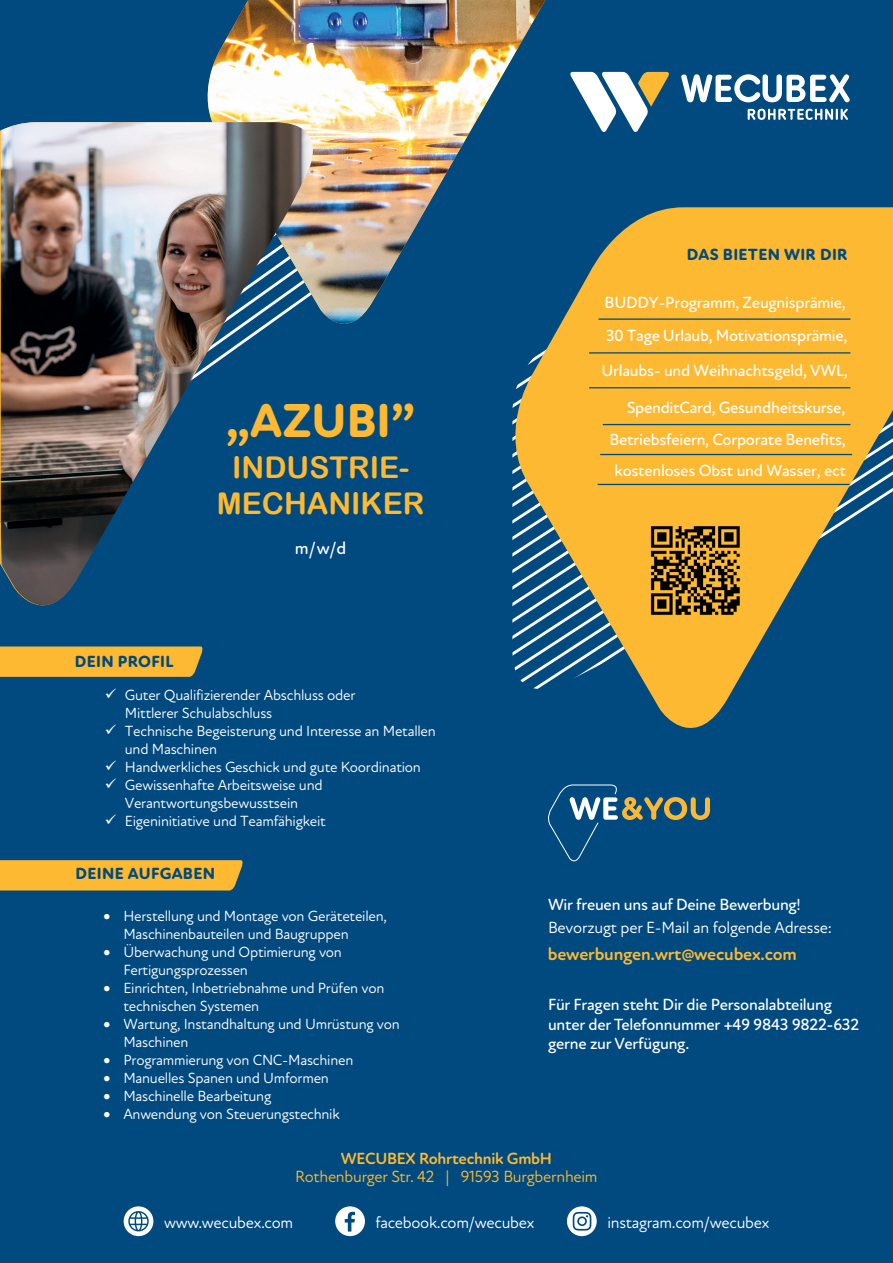
<style>
.page{position:relative;width:893px;height:1263px;background:#004a7f}
.page>*{position:absolute;margin:0;border:0;box-sizing:border-box;transform-origin:0 0}
.t1{font:800 48.6px "New Atten Round";color:#fdb931}
.t2{font:30px/36px "Arial Rounded MT Bold";color:#fdb931;text-align:center}
.t3{font:700 18px "New Atten Round";letter-spacing:-.015em;color:#fdb931}
.t4{font:500 17.7px "New Atten Round";color:#fff}
.t5{font:500 16.5px/19.5px "New Atten Round";letter-spacing:-.015em;color:#fff}
.t6{font:16.5px "New Atten Round";letter-spacing:-.015em;color:#fff}
.t7{font:800 16.5px "New Atten Round";letter-spacing:.02em;color:#004a7f}
.t8{font:16.5px "New Atten Round";letter-spacing:-.015em;color:#fdb931}
.t9{font:700 16.5px "New Atten Round";letter-spacing:-.015em;color:#fdb931}
.t10{font:15px/18px "New Atten Round";letter-spacing:-.015em;color:#fff}
</style>
<div class="page">
<svg style="left:0;top:646px;width:203px;height:31px;background:#f1b434"></svg>
<div style="left:0;top:860px;width:243px;height:30px;background:#fdb931"></div>
<svg style="left:512px;top:207px;width:381px;height:521px;fill:#fdb931"></svg>
<hr style="left:598px;top:318px;width:252px;height:2px;background:#004a7f">
<hr style="left:589px;top:352px;width:261px;height:2px;background:#004a7f">
<hr style="left:589px;top:387px;width:261px;height:1px;background:#004a7f">
<hr style="left:603px;top:424px;width:247px;height:1px;background:#004a7f">
<svg style="left:545px;top:0;width:46px;height:343px"></svg>
<img style="left:207px;top:0;width:338px;height:343px">
<img style="left:0;top:122px;width:336px;height:444px">
<img style="left:1px;top:122px;width:323px;height:484px">
<svg style="left:681px;top:74px;width:169px;height:28px"></svg>
<svg style="left:748px;top:109px;width:100px;height:11px"></svg>
<svg style="left:568px;top:72px;width:101px;height:62px"></svg>
<img style="left:649px;top:523px;width:93px;height:94px">
<div style="left:124px;top:1206px;width:29px;height:30px;background:#fff;border-radius:50%"></div>
<div style="left:335px;top:1206px;width:30px;height:30px;background:#fff;border-radius:50%"></div>
<svg style="left:567px;top:1206px;width:30px;height:30px"></svg>
<svg style="left:128px;top:1211px;width:21px;height:20px"></svg>
<svg style="left:345px;top:1212px;width:10px;height:19px"></svg>
<svg style="left:573px;top:1212px;width:18px;height:18px"></svg>
<svg style="left:548px;top:784px;width:162px;height:78px"></svg>
<hr style="left:600px;top:454px;width:252px;height:1px;background:#004a7f">
<hr style="left:598px;top:484px;width:252px;height:1px;background:#004a7f">
<h1 class="t1" style="left:226px;top:403px;width:190px">„AZUBI”</h1>
<h2 class="t2" style="left:217px;top:449px;width:209px">INDUSTRIE-<br>MECHANIKER</h2>
<p class="t4" style="left:295px;top:538px;width:53px">m/w/d</p>
<p class="t7" style="left:75px;top:655px;width:100px">DEIN PROFIL</p>
<p class="t10" style="left:125px;top:686px;width:232px;text-indent:-20px">✓ Guter Qualifizierender Abschluss oder<br>Mittlerer Schulabschluss</p>
<p class="t10" style="left:125px;top:722px;width:312px;text-indent:-20px">✓ Technische Begeisterung und Interesse an Metallen und Maschinen</p>
<p class="t10" style="left:105px;top:758px;width:317px">✓ Handwerkliches Geschick und gute Koordination</p>
<p class="t10" style="left:105px;top:776px;width:219px;text-align:center">✓ Gewissenhafte Arbeitsweise und<br>Verantwortungsbewusstsein</p>
<p class="t10" style="left:105px;top:812px;width:222px">✓ Eigeninitiative und Teamfähigkeit</p>
<p class="t7" style="left:76px;top:868px;width:141px">DEINE AUFGABEN</p>
<p class="t10" style="left:123px;top:907px;width:265px;text-indent:-20px">• Herstellung und Montage von Geräteteilen,<br>Maschinenbauteilen und Baugruppen</p>
<p class="t10" style="left:123px;top:943px;width:220px;text-indent:-20px">• Überwachung und Optimierung von<br>Fertigungsprozessen</p>
<p class="t10" style="left:123px;top:979px;width:263px;text-indent:-20px">• Einrichten, Inbetriebnahme und Prüfen von technischen Systemen</p>
<p class="t10" style="left:123px;top:1015px;width:278px;text-indent:-20px">• Wartung, Instandhaltung und Umrüstung von<br>Maschinen</p>
<p class="t10" style="left:103px;top:1051px;width:251px">• Programmierung von CNC-Maschinen</p>
<p class="t10" style="left:103px;top:1069px;width:227px">• Manuelles Spanen und Umformen</p>
<p class="t10" style="left:103px;top:1087px;width:169px">• Maschinelle Bearbeitung</p>
<p class="t10" style="left:103px;top:1105px;width:238px">• Anwendung von Steuerungstechnik</p>
<p class="t7" style="left:687px;top:248px;width:162px">DAS BIETEN WIR DIR</p>
<p class="t5" style="left:605px;top:286px;width:244px;line-height:33.2px">BUDDY-Programm, Zeugnisprämie,<br>30 Tage Urlaub, Motivationsprämie,</p>
<p class="t5" style="left:601px;top:361px;width:248px">Urlaubs- und Weihnachtsgeld, VWL,</p>
<p class="t5" style="left:609px;top:391px;width:238px;line-height:32.1px;text-align:right">SpenditCard, Gesundheitskurse,<br>Betriebsfeiern, Corporate Benefits,</p>
<p class="t5" style="left:615px;top:461px;width:233px">kostenloses Obst und Wasser, ect</p>
<p class="t5" style="left:548px;top:895px;width:254px">Wir freuen uns auf Deine Bewerbung!</p>
<p class="t6" style="left:548px;top:921px;width:285px">Bevorzugt per E-Mail an folgende Adresse:</p>
<p class="t3" style="left:548px;top:943px;width:250px">bewerbungen.wrt@wecubex.com</p>
<p class="t5" style="left:548px;top:995px;width:313px">Für Fragen steht Dir die Personalabteilung unter der Telefonnummer +49 9843 9822-632 gerne zur Verfügung.</p>
<p class="t9" style="left:341px;top:1152px;width:213px">WECUBEX Rohrtechnik GmbH</p>
<p class="t8" style="left:295px;top:1170px;width:304px">Rothenburger Str. 42 | 91593 Burgbernheim</p>
<p class="t6" style="left:164px;top:1216px;width:131px">www.wecubex.com</p>
<p class="t6" style="left:376px;top:1216px;width:160px">facebook.com/wecubex</p>
<p class="t6" style="left:607px;top:1216px;width:163px">instagram.com/wecubex</p>
</div>
